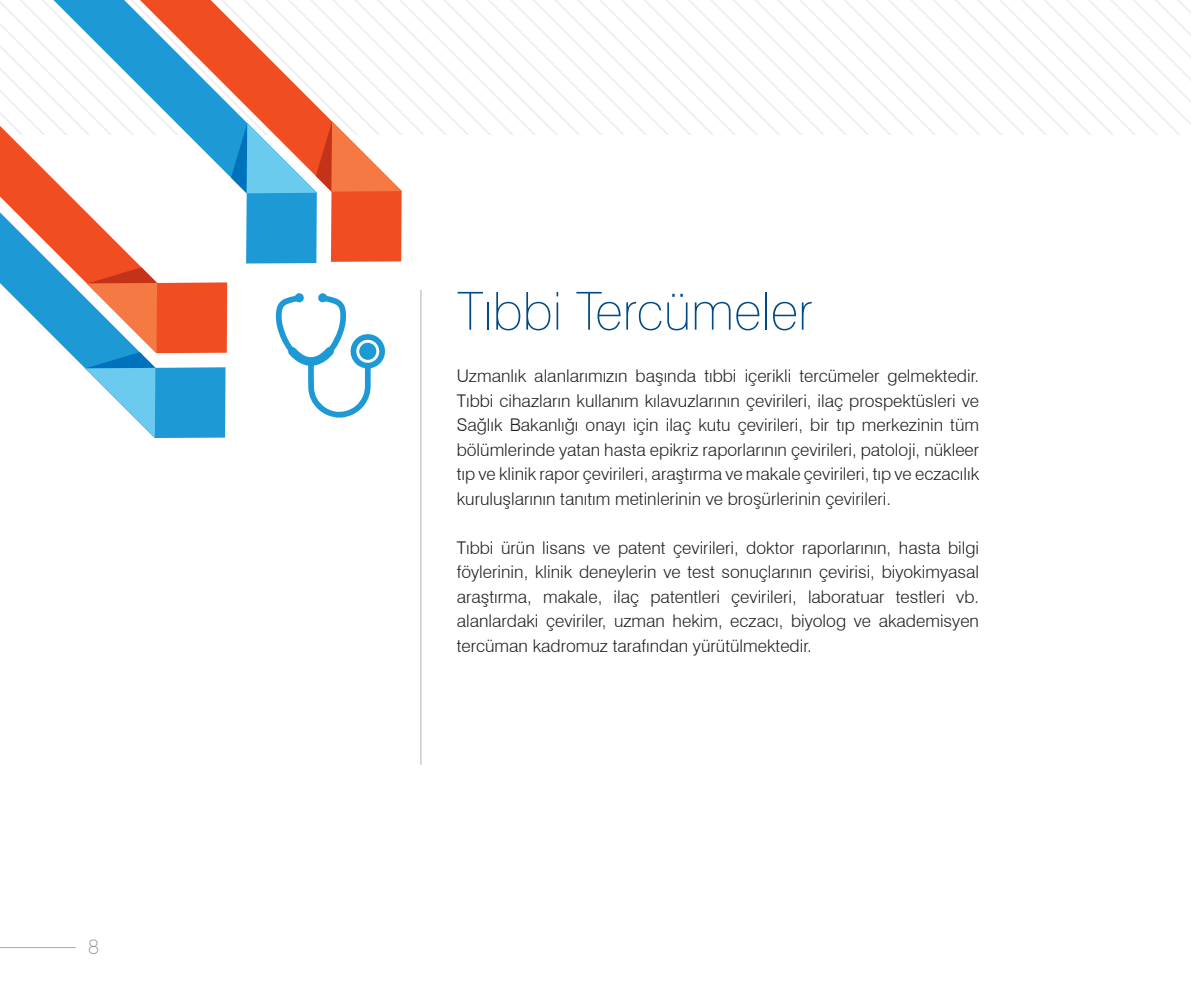
<style>
.page{position:relative;width:1191px;height:993px;background:#fff}
.page>*{position:absolute;margin:0;border:0;box-sizing:border-box;transform-origin:0 0}
.t1{font:100 52.5px "Swiss 721 BT";color:#004b87}
.t2{font:100 21px "Swiss 721 BT";color:#808285}
.t3{font:300 17.5px/24.5px "Swiss 721 BT";color:#231f20;text-align:justify}
</style>
<div class="page">
<hr style="left:0;top:946px;width:75px;height:1px;background:#a8a9ad">
<svg style="left:746px;top:0;width:16px;height:135px"></svg>
<svg style="left:762px;top:0;width:89px;height:135px"></svg>
<svg style="left:479px;top:0;width:267px;height:135px"></svg>
<svg style="left:412px;top:0;width:67px;height:135px"></svg>
<svg style="left:851px;top:0;width:340px;height:135px"></svg>
<hr style="left:420px;top:290px;width:2px;height:474px;background:#d1d2d4">
<svg style="left:0;top:0;width:401px;height:438px"></svg>
<p class="t2" style="left:88px;top:933px;width:12px">8</p>
<h1 class="t1" style="left:457px;top:279px;width:357px">Tıbbi Tercümeler</h1>
<p class="t3" style="left:457px;top:363px;width:524px">Uzmanlık alanlarımızın başında tıbbi içerikli tercümeler gelmektedir.<br>Tıbbi cihazların kullanım kılavuzlarının çevirileri, ilaç prospektüsleri ve Sağlık Bakanlığı onayı için ilaç kutu çevirileri, bir tıp merkezinin tüm bölümlerinde yatan hasta epikriz raporlarının çevirileri, patoloji, nükleer tıp ve klinik rapor çevirileri, araştırma ve makale çevirileri, tıp ve eczacılık kuruluşlarının tanıtım metinlerinin ve broşürlerinin çevirileri.</p>
<p class="t3" style="left:457px;top:535px;width:524px">Tıbbi ürün lisans ve patent çevirileri, doktor raporlarının, hasta bilgi föylerinin, klinik deneylerin ve test sonuçlarının çevirisi, biyokimyasal araştırma, makale, ilaç patentleri çevirileri, laboratuar testleri vb. alanlardaki çeviriler, uzman hekim, eczacı, biyolog ve akademisyen tercüman kadromuz tarafından yürütülmektedir.</p>
</div>
